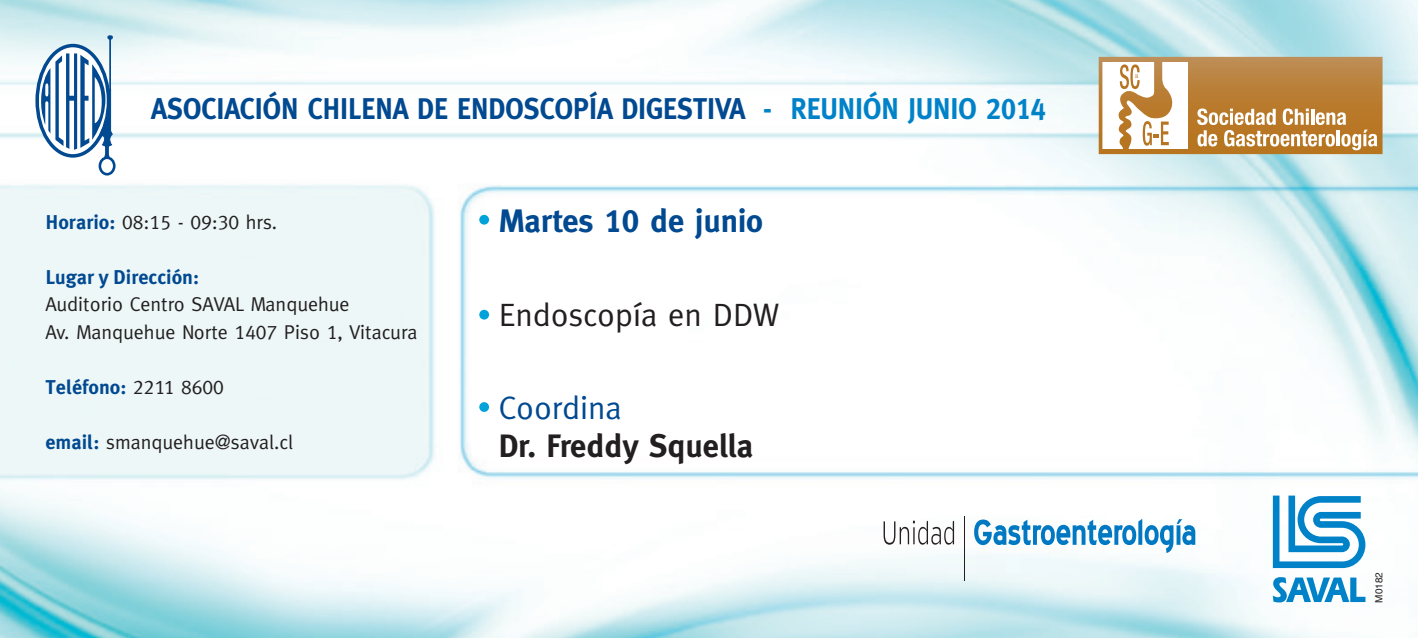
<style>
.page{position:relative;width:1418px;height:638px;background:#fff}
.page>*{position:absolute;margin:0;border:0;box-sizing:border-box;transform-origin:0 0}
.t1{font:700 32.5px "Meta";color:#231f20}
.t2{font:700 32.5px "Meta";color:#014990}
.t3{font:32.5px "Meta";color:#231f20}
.t4{font:32.5px "Meta";color:#014990}
.t5{font:700 30px "Meta";color:#014990;scale:.93 1}
.t6{font:20px/27.5px "Meta";color:#231f20}
.t7{font:700 20px "Meta Plus";color:#014990}
.t8{font:20px "Meta Caps";color:#231f20}
.t9{font:10px "Helvetica";color:#231f20}
.s1{color:#0082c8}
.s2{font-family:"Meta Plus Bold Caps";font-weight:400;color:#0082c8}
.s3{font-family:"Meta Plus";font-weight:700;color:#014990}
.s4{font-family:"Meta"}
.s5{font-family:"Meta Caps"}
.s6{font-family:"Meta Caps";font-weight:400;color:#231f20}
.s7{font-family:"Meta Plus Bold Caps";font-weight:400}
</style>
<div class="page">
<img style="left:0;top:0;width:1417px;height:638px">
<div style="left:479px;top:215px;width:10px;height:10px;background:#00a3d9;border-radius:50%"></div>
<div style="left:479px;top:402px;width:10px;height:10px;background:#00a3d9;border-radius:50%"></div>
<div style="left:35px;top:44px;width:75px;height:114px;border:3px solid #014990;border-radius:50%"></div>
<div style="left:99px;top:156px;width:17px;height:19px;border:3px solid #014990;border-radius:50%"></div>
<hr style="left:109px;top:39px;width:2px;height:52px;background:#014990">
<svg style="left:107px;top:35px;width:6px;height:5px"></svg>
<svg style="left:39px;top:53px;width:74px;height:105px"></svg>
<svg style="left:883px;top:520px;width:71px;height:24px"></svg>
<svg style="left:974px;top:519px;width:221px;height:34px"></svg>
<hr style="left:964px;top:517px;width:1px;height:64px;background:#231f20">
<svg style="left:1098px;top:57px;width:284px;height:97px"></svg>
<svg style="left:1272px;top:577px;width:93px;height:25px"></svg>
<svg style="left:1272px;top:495px;width:93px;height:73px"></svg>
<div style="left:479px;top:310px;width:10px;height:9px;background:#00a3d9;border-radius:50%"></div>
<h2 class="t5" style="left:151px;top:91px;width:963px">ASOCIACIÓN CHILENA DE ENDOSCOPÍA DIGESTIVA <span class="s1">- REUNIÓN JUNIO</span> <span class="s2">2014</span></h2>
<p class="t8" style="left:45px;top:210px;width:233px"><span class="s3">Horario:</span> 08:15 - 09:30 <span class="s4">hrs.</span></p>
<p class="t7" style="left:45px;top:265px;width:155px">Lugar y Dirección:</p>
<p class="t6" style="left:45px;top:290px;width:373px">Auditorio Centro SAVAL Manquehue<br>Av. Manquehue Norte <span class="s5">1407</span> Piso <span class="s5">1</span>, Vitacura</p>
<p class="t7" style="left:45px;top:375px;width:180px">Teléfono: <span class="s6">2211 8600</span></p>
<p class="t6" style="left:45px;top:428px;width:249px"><span class="s3">email:</span> smanquehue@saval.cl</p>
<h1 class="t2" style="left:499px;top:202px;width:266px">Martes <span class="s7">10</span> de junio</h1>
<h1 class="t3" style="left:499px;top:296px;width:282px">Endoscopía en DDW</h1>
<h1 class="t4" style="left:499px;top:389px;width:124px">Coordina</h1>
<h1 class="t1" style="left:499px;top:427px;width:256px">Dr. Freddy Squella</h1>
<p class="t9" style="left:1371px;top:603px;width:32px;rotate:-90deg">M0182</p>
</div>
